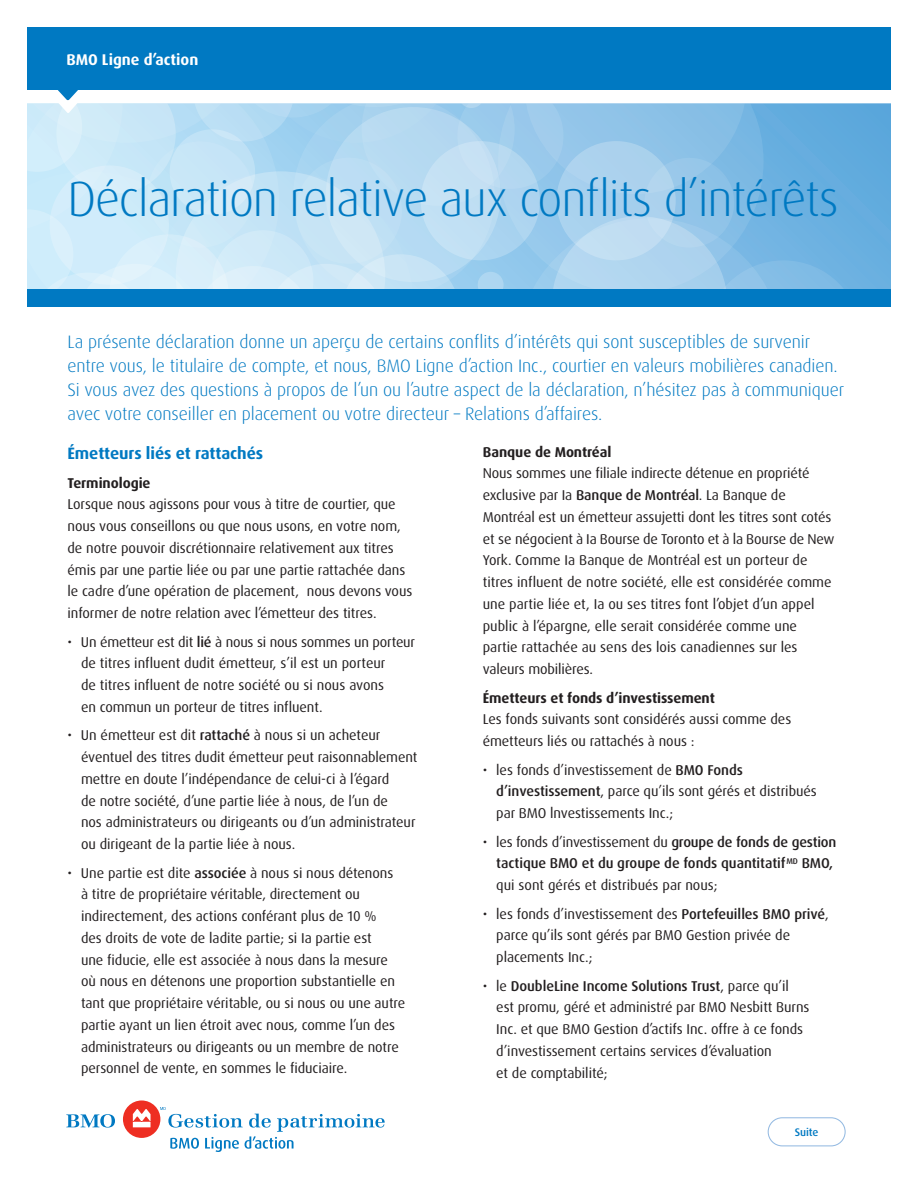
<style>
.page{position:relative;width:918px;height:1188px;background:#fff}
.page>*{position:absolute;margin:0;border:0;box-sizing:border-box;transform-origin:0 0}
.t1{font:300 49.5px "Dax Pro";letter-spacing:-.025em;color:#0079c2}
.Body{font:300 18px/24px "Dax Pro";letter-spacing:-.005em;color:#0079c2}
.Heading_level_1{font:700 16.5px "Dax Pro";letter-spacing:-.005em;color:#0079c2}
.Legal_entity_text{font:700 15.6px "Dax Pro";color:#fff}
.Body-2{font:14.25px/21.8px "Dax Pro";letter-spacing:-.005em;color:#231f20}
.Body-3{font:500 14.25px/21.8px "Dax Pro";letter-spacing:-.005em;color:#231f20}
.Heading_level_2{font:700 14.25px "Dax Pro";letter-spacing:-.005em;color:#231f20}
.t2{font:500 10.95px "Dax Pro";letter-spacing:-.01em;color:#0079c2}
.s1{font-weight:500}
.s2{font-weight:400}
</style>
<div class="page">
<svg style="left:862px;top:103px;width:29px;height:186px;background:#61abdd"></svg>
<div style="left:27px;top:28px;width:863px;height:62px;background:#0079c2"></div>
<svg style="left:27px;top:90px;width:835px;height:199px;background:#b1d7f0"></svg>
<div style="left:27px;top:289px;width:864px;height:18px;background:#0079c2"></div>
<div style="left:123px;top:1100px;width:37px;height:38px;background:#ee2e22;border-radius:50%"></div>
<svg style="left:133px;top:1109px;width:18px;height:18px"></svg>
<svg style="left:66px;top:1114px;width:49px;height:14px"></svg>
<svg style="left:160px;top:1107px;width:225px;height:45px"></svg>
<svg style="left:768px;top:1117px;width:78px;height:29px"></svg>
<p class="Legal_entity_text" style="left:66px;top:50px;width:134px">BMO Ligne d’action</p>
<p class="t1" style="left:68px;top:167px;width:773px">Déclaration relative aux conflits d’intérêts</p>
<p class="Body" style="left:68px;top:330px;width:778px">La présente déclaration donne un aperçu de certains conflits d’intérêts qui sont susceptibles de survenir entre vous, le titulaire de compte, et nous, BMO Ligne d’action Inc., courtier en valeurs mobilières canadien.<br>Si vous avez des questions à propos de l’un ou l’autre aspect de la déclaration, n’hésitez pas à communiquer avec votre conseiller en placement ou votre directeur – Relations d’affaires.</p>
<p class="Heading_level_1" style="left:68px;top:443px;width:197px">Émetteurs liés et rattachés</p>
<p class="Heading_level_2" style="left:68px;top:474px;width:85px">Terminologie</p>
<p class="Body-2" style="left:68px;top:494px;width:346px">Lorsque nous agissons pour vous à titre de courtier, que nous vous conseillons ou que nous usons, en votre nom, de notre pouvoir discrétionnaire relativement aux titres émis par une partie liée ou par une partie rattachée dans le cadre d’une opération de placement, nous devons vous informer de notre relation avec l’émetteur des titres.</p>
<p class="Body-2" style="left:81px;top:631px;width:336px;text-indent:-14px">• Un émetteur est dit <span class="s1">lié</span> à nous si nous sommes un porteur de titres influent dudit émetteur, s’il est un porteur<br>de titres influent de notre société ou si nous avons<br>en commun un porteur de titres influent.</p>
<p class="Body-2" style="left:81px;top:725px;width:338px;text-indent:-14px">• Un émetteur est dit <span class="s1">rattaché</span> à nous si un acheteur éventuel des titres dudit émetteur peut raisonnablement mettre en doute l’indépendance de celui-ci à l’égard<br>de notre société, d’une partie liée à nous, de l’un de<br>nos administrateurs ou dirigeants ou d’un administrateur ou dirigeant de la partie liée à nous.</p>
<p class="Body-2" style="left:81px;top:862px;width:326px;text-indent:-14px">• Une partie est dite <span class="s1">associée</span> à nous si nous détenons<br>à titre de propriétaire véritable, directement ou indirectement, des actions conférant plus de 10 %<br>des droits de vote de ladite partie; si Ia partie est<br>une fiducie, elle est associée à nous dans la mesure où nous en détenons une proportion substantielle en tant que propriétaire véritable, ou si nous ou une autre partie ayant un lien étroit avec nous, comme l’un des administrateurs ou dirigeants ou un membre de notre personnel de vente, en sommes le fiduciaire.</p>
<p class="Heading_level_2" style="left:483px;top:443px;width:130px">Banque de Montréal</p>
<p class="Body-2" style="left:483px;top:463px;width:353px">Nous sommes une filiale indirecte détenue en propriété exclusive par Ia <span class="s1">Banque de Montréal</span>. La Banque de Montréal est un émetteur assujetti dont les titres sont cotés et se négocient à Ia Bourse de Toronto et à la Bourse de New York. Comme Ia Banque de Montréal est un porteur de titres influent de notre société, elle est considérée comme une partie liée et, Ia ou ses titres font l’objet d’un appel public à l’épargne, elle serait considérée comme une partie rattachée au sens des lois canadiennes sur les valeurs mobilières.</p>
<p class="Heading_level_2" style="left:483px;top:689px;width:234px">Émetteurs et fonds d’investissement</p>
<p class="Body-2" style="left:483px;top:709px;width:310px">Les fonds suivants sont considérés aussi comme des émetteurs liés ou rattachés à nous :</p>
<p class="Body-2" style="left:496px;top:759px;width:322px;text-indent:-14px">• les fonds d’investissement de <span class="s1">BMO Fonds d’investissement</span>, parce qu’ils sont gérés et distribués par BMO lnvestissements Inc.;</p>
<p class="Body-3" style="left:496px;top:831px;width:342px;text-indent:-14px"><span class="s2">• les fonds d’investissement du</span> groupe de fonds de gestion tactique BMO et du groupe de fonds quantitatif<sup>MD</sup> BMO, <span class="s2">qui sont gérés et distribués par nous;</span></p>
<p class="Body-2" style="left:496px;top:903px;width:334px;text-indent:-14px">• les fonds d’investissement des <span class="s1">Portefeuilles BMO privé</span>, parce qu’ils sont gérés par BMO Gestion privée de placements Inc.;</p>
<p class="Body-2" style="left:496px;top:975px;width:315px;text-indent:-14px">• le <span class="s1">DoubleLine Income Solutions Trust</span>, parce qu’il est promu, géré et administré par BMO Nesbitt Burns Inc. et que BMO Gestion d’actifs Inc. offre à ce fonds d’investissement certains services d’évaluation<br>et de comptabilité;</p>
<p class="t2" style="left:795px;top:1125px;width:25px">Suite</p>
</div>
